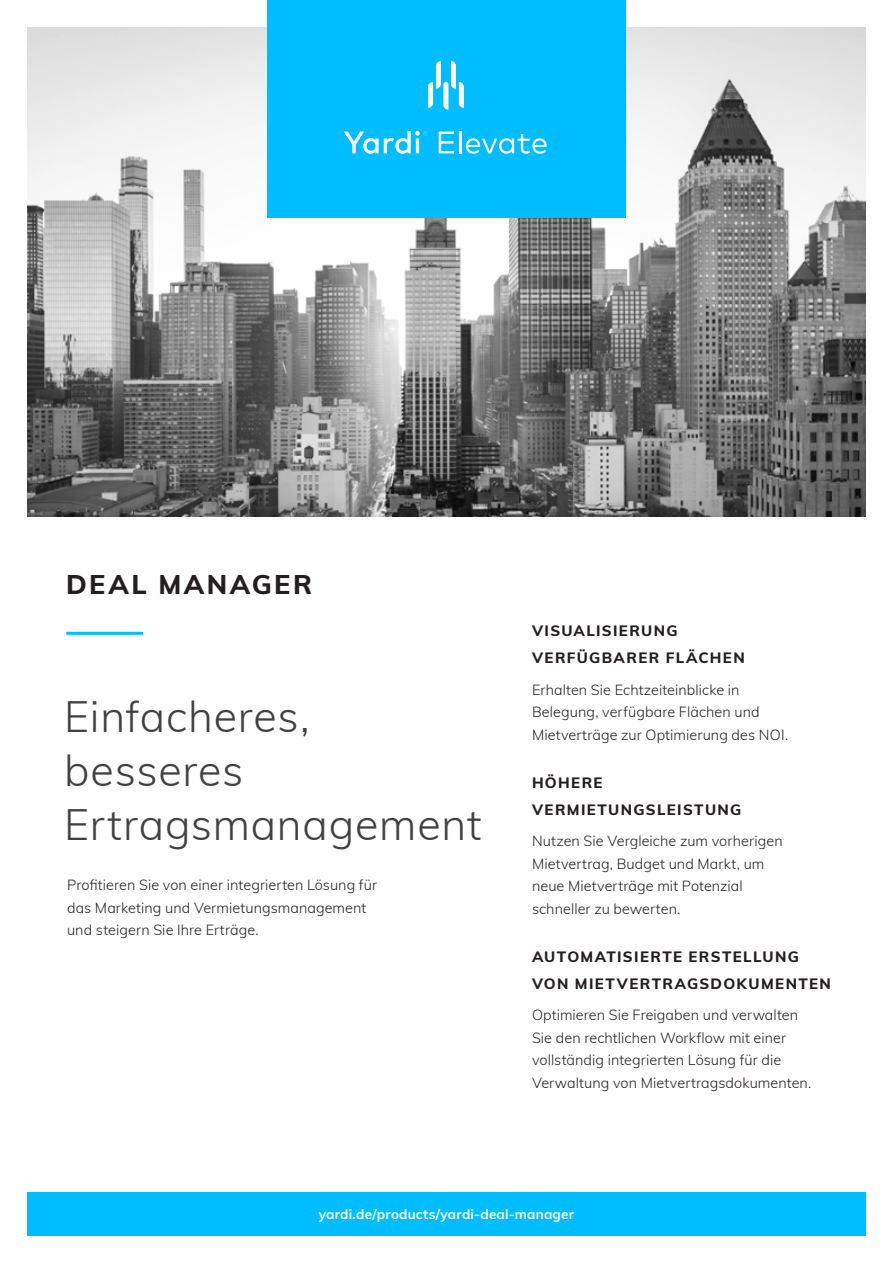
<style>
.page{position:relative;width:893px;height:1263px;background:#fff}
.page>*{position:absolute;margin:0;border:0;box-sizing:border-box;transform-origin:0 0}
.t1{font:300 42.9px/54.2px "Muli";letter-spacing:.02em;color:#414042}
.t2{font:800 27px "Muli";letter-spacing:.095em;color:#231f20}
.t3{font:800 15px/27px "Muli";letter-spacing:.09em;color:#231f20}
.t4{font:300 14.4px/22.5px "Muli";letter-spacing:.005em;color:#231f20}
.t5{font:700 13.5px "Muli";letter-spacing:.01em;color:#fff}
</style>
<div class="page">
<img style="left:27px;top:27px;width:839px;height:489px">
<div style="left:267px;top:0;width:359px;height:217px;background:#00bdff"></div>
<hr style="left:66px;top:632px;width:77px;height:3px;background:#00bdff">
<div style="left:27px;top:1193px;width:839px;height:43px;background:#00bdff"></div>
<svg style="left:439px;top:132px;width:15px;height:21px"></svg>
<hr style="left:459px;top:131px;width:3px;height:22px;background:#fff">
<svg style="left:466px;top:134px;width:81px;height:20px"></svg>
<svg style="left:428px;top:61px;width:36px;height:49px"></svg>
<svg style="left:344px;top:131px;width:83px;height:23px"></svg>
<h2 class="t2" style="left:66px;top:564px;width:247px">DEAL MANAGER</h2>
<h1 class="t1" style="left:64px;top:687px;width:419px">Einfacheres, besseres<br>Ertragsmanagement</h1>
<p class="t4" style="left:67px;top:873px;width:311px">Profitieren Sie von einer integrierten Lösung für das Marketing und Vermietungsmanagement und steigern Sie Ihre Erträge.</p>
<p class="t3" style="left:532px;top:617px;width:214px">VISUALISIERUNG<br>VERFÜGBARER FLÄCHEN</p>
<p class="t4" style="left:532px;top:678px;width:258px">Erhalten Sie Echtzeiteinblicke in<br>Belegung, verfügbare Flächen und<br>Mietverträge zur Optimierung des NOI.</p>
<p class="t3" style="left:532px;top:768px;width:211px">HÖHERE<br>VERMIETUNGSLEISTUNG</p>
<p class="t4" style="left:532px;top:829px;width:252px">Nutzen Sie Vergleiche zum vorherigen<br>Mietvertrag, Budget und Markt, um neue Mietverträge mit Potenzial schneller zu bewerten.</p>
<p class="t3" style="left:532px;top:942px;width:301px">AUTOMATISIERTE ERSTELLUNG<br>VON MIETVERTRAGSDOKUMENTEN</p>
<p class="t4" style="left:532px;top:1003px;width:281px">Optimieren Sie Freigaben und verwalten Sie den rechtlichen Workflow mit einer vollständig integrierten Lösung für die Verwaltung von Mietvertragsdokumenten.</p>
<p class="t5" style="left:319px;top:1204px;width:257px">yardi.de/products/yardi-deal-manager</p>
</div>
